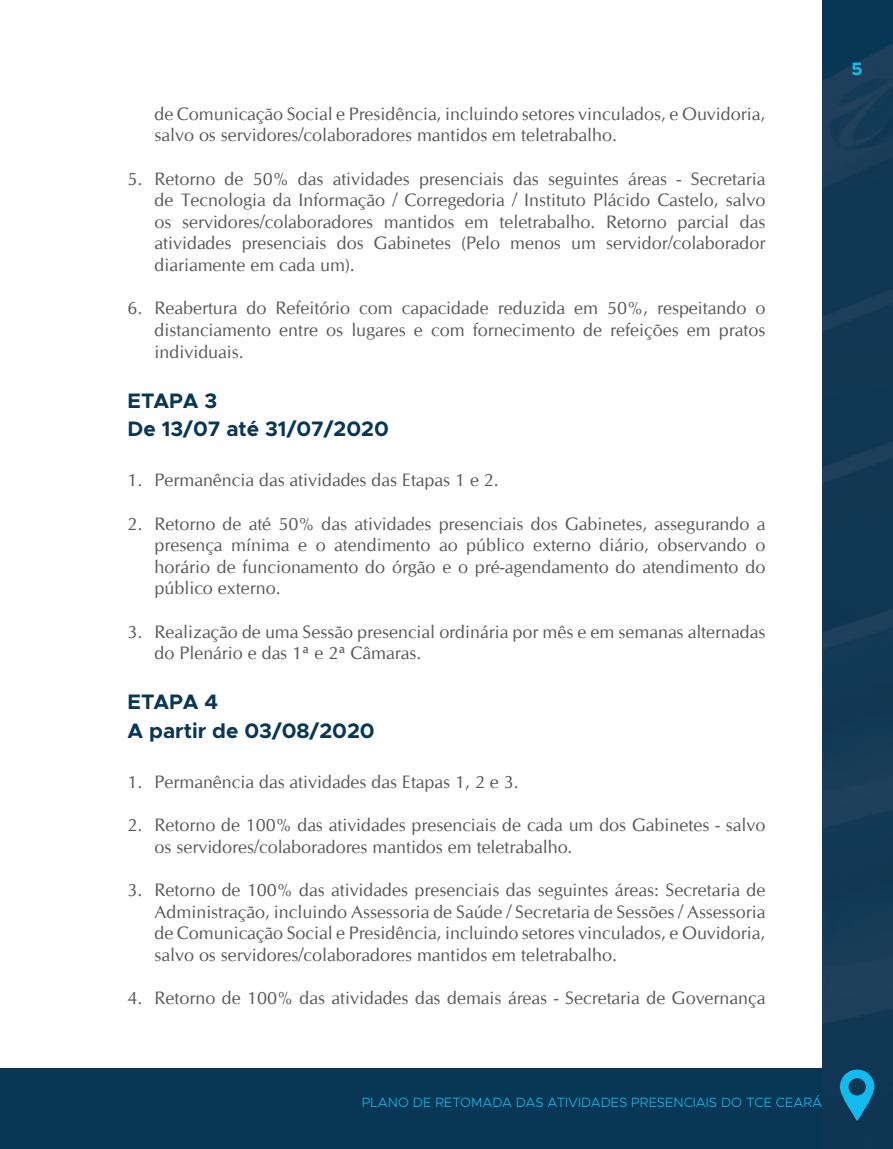
<style>
.page{position:relative;width:893px;height:1149px;background:#fff}
.page>*{position:absolute;margin:0;border:0;box-sizing:border-box;transform-origin:0 0}
.t1{font:700 21px/28.5px "Metropolis";color:#083655}
.t2{font:18px/21.6px "CG Omega";color:#57585a;text-align:justify}
.t3{font:700 18px "Metropolis";color:#12bbee}
.t4{font:300 13.5px "Metropolis";color:#12bbee}
</style>
<div class="page">
<div style="left:1px;top:0;width:892px;height:1148px;background:#083655"></div>
<div style="left:0;top:0;width:822px;height:1066px;background:#fff"></div>
<img style="left:822px;top:44px;width:71px;height:1077px">
<svg style="left:840px;top:1069px;width:34px;height:51px"></svg>
<p class="t2" style="left:155px;top:103px;width:612px">de Comunicação Social e Presidência, incluindo setores vinculados, e Ouvidoria, salvo os servidores/colaboradores mantidos em teletrabalho.</p>
<p class="t2" style="left:155px;top:168px;width:612px;text-indent:-27px">5. Retorno de 50% das atividades presenciais das seguintes áreas - Secretaria de Tecnologia da Informação / Corregedoria / Instituto Plácido Castelo, salvo os servidores/colaboradores mantidos em teletrabalho. Retorno parcial das atividades presenciais dos Gabinetes (Pelo menos um servidor/colaborador diariamente em cada um).</p>
<p class="t2" style="left:155px;top:297px;width:612px;text-indent:-27px">6. Reabertura do Refeitório com capacidade reduzida em 50%, respeitando o distanciamento entre os lugares e com fornecimento de refeições em pratos individuais.</p>
<p class="t1" style="left:128px;top:386px;width:263px">ETAPA 3<br>De 13/07 até 31/07/2020</p>
<p class="t2" style="left:128px;top:469px;width:373px">1. Permanência das atividades das Etapas 1 e 2.</p>
<p class="t2" style="left:155px;top:512px;width:612px;text-indent:-27px">2. Retorno de até 50% das atividades presenciais dos Gabinetes, assegurando a presença mínima e o atendimento ao público externo diário, observando o horário de funcionamento do órgão e o pré-agendamento do atendimento do público externo.</p>
<p class="t2" style="left:155px;top:620px;width:612px;text-indent:-27px">3. Realização de uma Sessão presencial ordinária por mês e em semanas alternadas do Plenário e das 1ª e 2ª Câmaras.</p>
<p class="t1" style="left:128px;top:687px;width:249px">ETAPA 4<br>A partir de 03/08/2020</p>
<p class="t2" style="left:128px;top:771px;width:393px">1. Permanência das atividades das Etapas 1, 2 e 3.</p>
<p class="t2" style="left:155px;top:814px;width:612px;text-indent:-27px">2. Retorno de 100% das atividades presenciais de cada um dos Gabinetes - salvo os servidores/colaboradores mantidos em teletrabalho.</p>
<p class="t2" style="left:155px;top:879px;width:612px;text-indent:-27px">3. Retorno de 100% das atividades presenciais das seguintes áreas: Secretaria de Administração, incluindo Assessoria de Saúde / Secretaria de Sessões / Assessoria de Comunicação Social e Presidência, incluindo setores vinculados, e Ouvidoria, salvo os servidores/colaboradores mantidos em teletrabalho.</p>
<p class="t2" style="left:128px;top:987px;width:639px">4. Retorno de 100% das atividades das demais áreas - Secretaria de Governança</p>
<p class="t3" style="left:852px;top:57px;width:13px">5</p>
<p class="t4" style="left:362px;top:1093px;width:462px">PLANO DE RETOMADA DAS ATIVIDADES PRESENCIAIS DO TCE CEARÁ</p>
</div>
